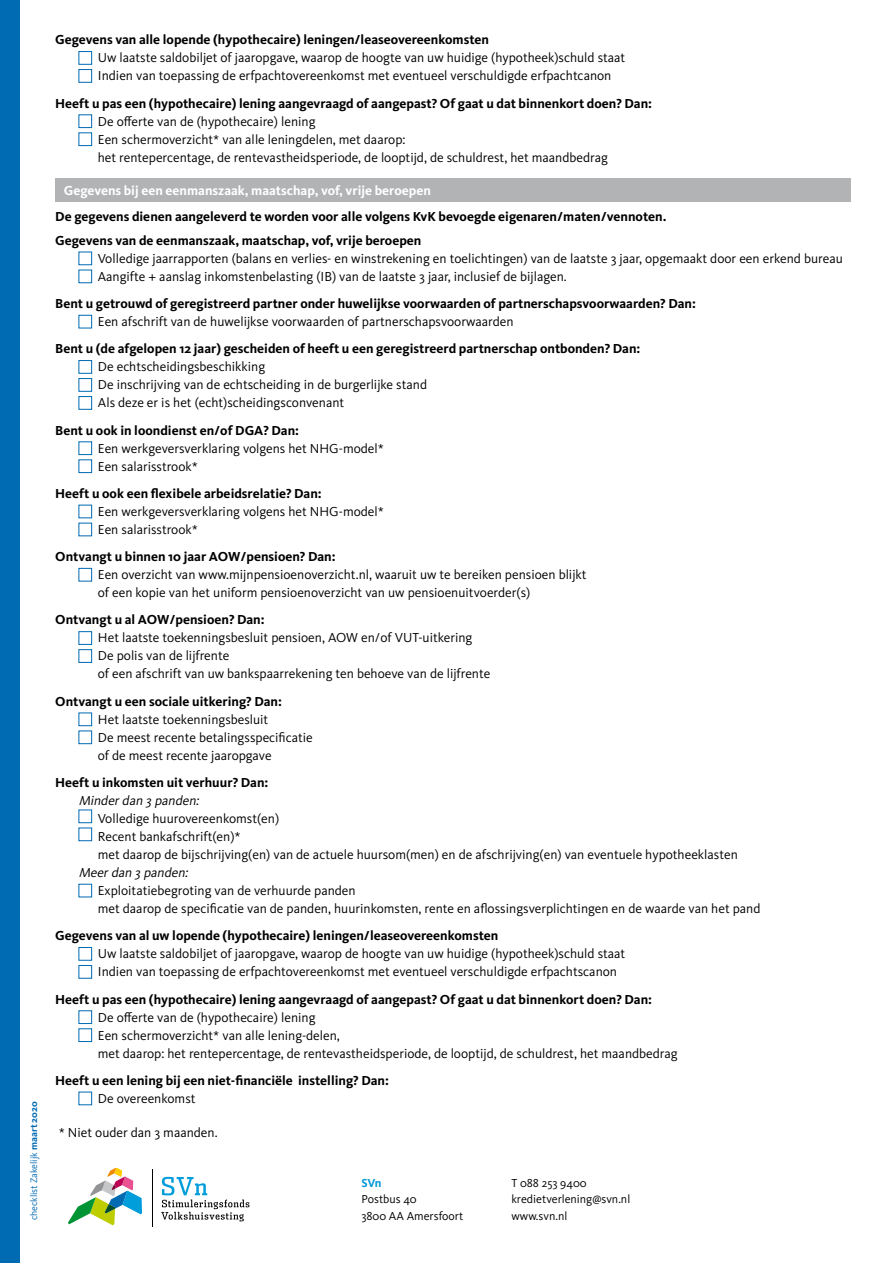
<style>
.page{position:relative;width:893px;height:1263px;background:#fff}
.page>*{position:absolute;margin:0;border:0;box-sizing:border-box;transform-origin:0 0}
.t1{font:13.5px/18px "Kievit OT";color:#000}
.t2{font:700 13.5px/24px "Kievit OT";color:#000}
.t3{font:700 13.5px "Kievit OT";color:#fff}
.t4{font:italic 13.5px "Kievit OT";color:#000}
.t5{font:12px/16.5px "Kievit OT";color:#000}
.t6{font:700 12px "Kievit OT";color:#0098d7}
.t7{font:9.75px "Kievit OT";color:#006ab3}
.s1{font-weight:700}
</style>
<div class="page">
<hr style="left:152px;top:1169px;width:1px;height:58px;background:#000">
<svg style="left:161px;top:1177px;width:88px;height:44px"></svg>
<svg style="left:68px;top:1168px;width:74px;height:57px"></svg>
<div style="left:0;top:0;width:19px;height:1263px;background:#006ab3"></div>
<div style="left:55px;top:179px;width:795px;height:23px;background:#b1b3b4"></div>
<div style="left:79px;top:51px;width:13px;height:14px;border:1px solid #006ab3"></div>
<div style="left:79px;top:69px;width:13px;height:14px;border:1px solid #006ab3"></div>
<div style="left:79px;top:115px;width:13px;height:13px;border:1px solid #006ab3"></div>
<div style="left:79px;top:133px;width:13px;height:13px;border:1px solid #006ab3"></div>
<div style="left:79px;top:252px;width:13px;height:13px;border:1px solid #006ab3"></div>
<div style="left:79px;top:270px;width:13px;height:13px;border:1px solid #006ab3"></div>
<div style="left:79px;top:315px;width:13px;height:13px;border:1px solid #006ab3"></div>
<div style="left:79px;top:360px;width:13px;height:13px;border:1px solid #006ab3"></div>
<div style="left:79px;top:378px;width:13px;height:13px;border:1px solid #006ab3"></div>
<div style="left:79px;top:396px;width:13px;height:13px;border:1px solid #006ab3"></div>
<div style="left:79px;top:442px;width:13px;height:13px;border:1px solid #006ab3"></div>
<div style="left:79px;top:460px;width:13px;height:13px;border:1px solid #006ab3"></div>
<div style="left:79px;top:505px;width:13px;height:13px;border:1px solid #006ab3"></div>
<div style="left:79px;top:523px;width:13px;height:13px;border:1px solid #006ab3"></div>
<div style="left:79px;top:568px;width:13px;height:13px;border:1px solid #006ab3"></div>
<div style="left:79px;top:631px;width:13px;height:14px;border:1px solid #006ab3"></div>
<div style="left:79px;top:649px;width:13px;height:14px;border:1px solid #006ab3"></div>
<div style="left:79px;top:713px;width:13px;height:13px;border:1px solid #006ab3"></div>
<div style="left:79px;top:731px;width:13px;height:13px;border:1px solid #006ab3"></div>
<div style="left:79px;top:810px;width:13px;height:13px;border:1px solid #006ab3"></div>
<div style="left:79px;top:828px;width:13px;height:13px;border:1px solid #006ab3"></div>
<div style="left:79px;top:884px;width:13px;height:13px;border:1px solid #006ab3"></div>
<div style="left:79px;top:947px;width:13px;height:13px;border:1px solid #006ab3"></div>
<div style="left:79px;top:965px;width:13px;height:13px;border:1px solid #006ab3"></div>
<div style="left:79px;top:1010px;width:13px;height:14px;border:1px solid #006ab3"></div>
<div style="left:79px;top:1028px;width:13px;height:14px;border:1px solid #006ab3"></div>
<div style="left:79px;top:1092px;width:13px;height:13px;border:1px solid #006ab3"></div>
<p class="t7" style="left:28px;top:1220px;width:121px;rotate:-90deg">checklist Zakelijk <span class="s1">maart 2020</span></p>
<p class="t2" style="left:55px;top:28px;width:435px">Gegevens van alle lopende (hypothecaire) leningen/leaseovereenkomsten</p>
<p class="t1" style="left:98px;top:49px;width:529px">Uw laatste saldobiljet of jaaropgave, waarop de hoogte van uw huidige (hypotheek)schuld staat<br>Indien van toepassing de erfpachtovereenkomst met eventueel verschuldigde erfpachtcanon</p>
<p class="t2" style="left:55px;top:91px;width:598px">Heeft u pas een (hypothecaire) lening aangevraagd of aangepast? Of gaat u dat binnenkort doen? Dan:</p>
<p class="t1" style="left:98px;top:112px;width:512px">De offerte van de (hypothecaire) lening<br>Een schermoverzicht* van alle leningdelen, met daarop:<br>het rentepercentage, de rentevastheidsperiode, de looptijd, de schuldrest, het maandbedrag</p>
<p class="t3" style="left:64px;top:183px;width:369px">Gegevens bij een eenmanszaak, maatschap, vof, vrije beroepen</p>
<p class="t2" style="left:55px;top:204px;width:613px">De gegevens dienen aangeleverd te worden voor alle volgens KvK bevoegde eigenaren/maten/vennoten.<br>Gegevens van de eenmanszaak, maatschap, vof, vrije beroepen</p>
<p class="t1" style="left:98px;top:249px;width:746px">Volledige jaarrapporten (balans en verlies- en winstrekening en toelichtingen) van de laatste 3 jaar, opgemaakt door een erkend bureau<br>Aangifte + aanslag inkomstenbelasting (IB) van de laatste 3 jaar, inclusief de bijlagen.</p>
<p class="t2" style="left:55px;top:291px;width:642px">Bent u getrouwd of geregistreerd partner onder huwelijkse voorwaarden of partnerschapsvoorwaarden? Dan:</p>
<p class="t1" style="left:98px;top:313px;width:417px">Een afschrift van de huwelijkse voorwaarden of partnerschapsvoorwaarden</p>
<p class="t2" style="left:55px;top:337px;width:587px">Bent u (de afgelopen 12 jaar) gescheiden of heeft u een geregistreerd partnerschap ontbonden? Dan:</p>
<p class="t1" style="left:98px;top:358px;width:331px">De echtscheidingsbeschikking<br>De inschrijving van de echtscheiding in de burgerlijke stand<br>Als deze er is het (echt)scheidingsconvenant</p>
<p class="t2" style="left:55px;top:418px;width:245px">Bent u ook in loondienst en/of DGA? Dan:</p>
<p class="t1" style="left:98px;top:439px;width:287px">Een werkgeversverklaring volgens het NHG-model*<br>Een salarisstrook*</p>
<p class="t2" style="left:55px;top:481px;width:268px">Heeft u ook een flexibele arbeidsrelatie? Dan:</p>
<p class="t1" style="left:98px;top:502px;width:287px">Een werkgeversverklaring volgens het NHG-model*<br>Een salarisstrook*</p>
<p class="t2" style="left:55px;top:545px;width:282px">Ontvangt u binnen 10 jaar AOW/pensioen? Dan:</p>
<p class="t1" style="left:98px;top:566px;width:490px">Een overzicht van www.mijnpensioenoverzicht.nl, waaruit uw te bereiken pensioen blijkt of een kopie van het uniform pensioenoverzicht van uw pensioenuitvoerder(s)</p>
<p class="t2" style="left:55px;top:608px;width:211px">Ontvangt u al AOW/pensioen? Dan:</p>
<p class="t1" style="left:98px;top:629px;width:394px">Het laatste toekenningsbesluit pensioen, AOW en/of VUT-uitkering<br>De polis van de lijfrente<br>of een afschrift van uw bankspaarrekening ten behoeve van de lijfrente</p>
<p class="t2" style="left:55px;top:689px;width:228px">Ontvangt u een sociale uitkering? Dan:</p>
<p class="t1" style="left:98px;top:710px;width:217px">Het laatste toekenningsbesluit<br>De meest recente betalingsspecificatie of de meest recente jaaropgave</p>
<p class="t2" style="left:55px;top:770px;width:215px">Heeft u inkomsten uit verhuur? Dan:</p>
<p class="t4" style="left:79px;top:793px;width:125px">Minderdan 3 panden:</p>
<p class="t1" style="left:98px;top:810px;width:641px">Volledige huurovereenkomst(en)<br>Recent bankafschrift(en)*<br>met daarop de bijschrijving(en) van de actuele huursom(men) en de afschrijving(en) van eventuele hypotheeklasten</p>
<p class="t4" style="left:79px;top:865px;width:114px">Meerdan 3 panden:</p>
<p class="t1" style="left:98px;top:882px;width:664px">Exploitatiebegroting van de verhuurde panden<br>met daarop de specificatie van de panden, huurinkomsten, rente en aflossingsverplichtingen en de waarde van het pand</p>
<p class="t2" style="left:55px;top:924px;width:445px">Gegevens van al uw lopende (hypothecaire) leningen/leaseovereenkomsten</p>
<p class="t1" style="left:98px;top:945px;width:529px">Uw laatste saldobiljet of jaaropgave, waarop de hoogte van uw huidige (hypotheek)schuld staat<br>Indien van toepassing de erfpachtovereenkomst met eventueel verschuldigde erfpachtscanon</p>
<p class="t2" style="left:55px;top:987px;width:598px">Heeft u pas een (hypothecaire) lening aangevraagd of aangepast? Of gaat u dat binnenkort doen? Dan:</p>
<p class="t1" style="left:98px;top:1008px;width:581px">De offerte van de (hypothecaire) lening<br>Een schermoverzicht* van alle lening-delen,<br>met daarop: het rentepercentage, de rentevastheidsperiode, de looptijd, de schuldrest, het maandbedrag</p>
<p class="t2" style="left:55px;top:1068px;width:335px">Heeft u een lening bij een niet-financiële instelling? Dan:</p>
<p class="t1" style="left:98px;top:1089px;width:99px">De overeenkomst</p>
<p class="t1" style="left:59px;top:1124px;width:160px">* Niet ouder dan 3 maanden.</p>
<p class="t6" style="left:361px;top:1175px;width:22px">SVn</p>
<p class="t5" style="left:361px;top:1191px;width:103px">Postbus 40<br>3800 AA Amersfoort</p>
<p class="t5" style="left:511px;top:1174px;width:120px">T 088 253 9400 kredietverlening@svn.nl www.svn.nl</p>
</div>
